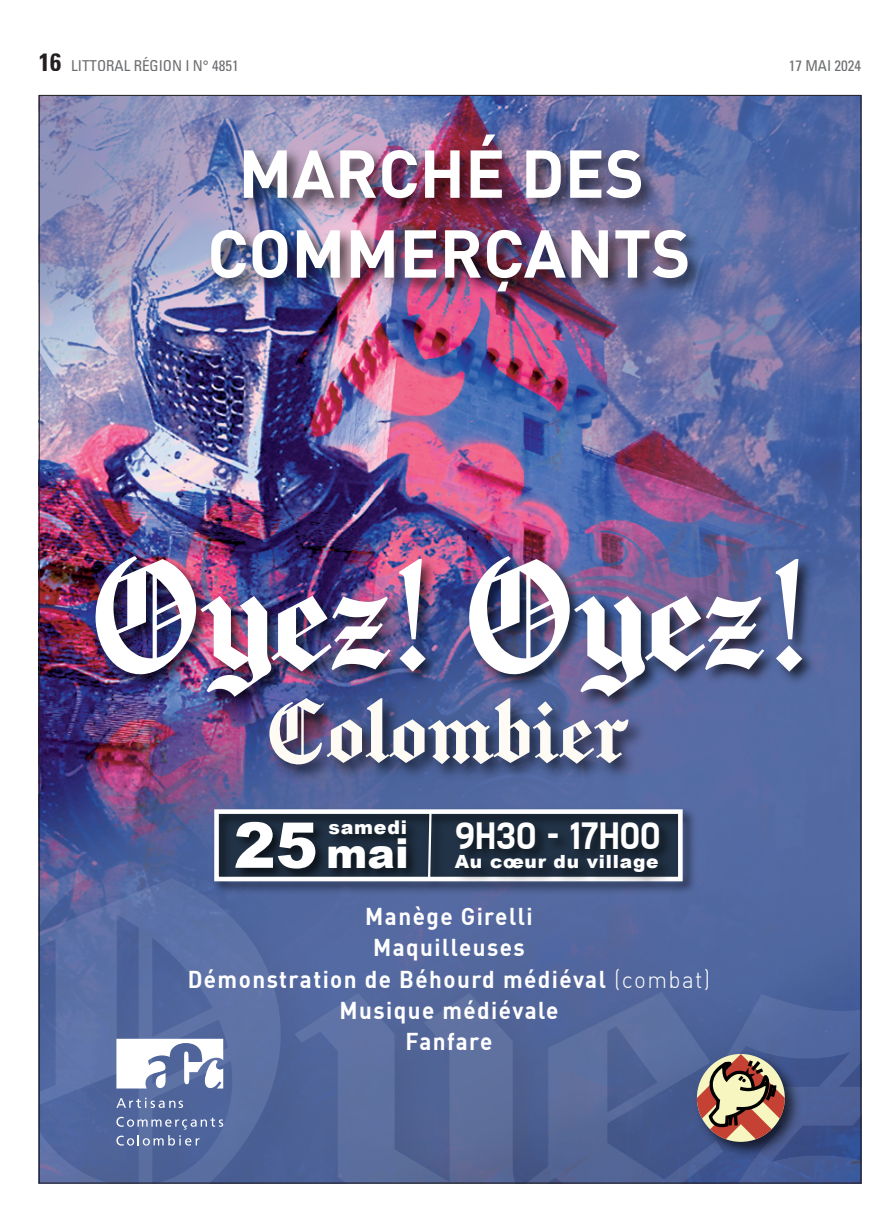
<style>
.page{position:relative;width:886px;height:1223px;background:#fff}
.page>*{position:absolute;margin:0;border:0;box-sizing:border-box;transform-origin:0 0}
.t1{font:145px "Chomsky";letter-spacing:-.03em;color:#fff}
.t2{font:84.38px "Chomsky";letter-spacing:-.015em;color:#fefbf5}
.t3{font:700 66.5px/79.9px "DIN";color:#fff;text-align:center}
.t4{font:900 41.25px "Arial";color:#fff}
.t5{font:32.12px "Freeroad";color:#fff}
.t6{font:700 23.88px/31.1px "DIN";letter-spacing:.065em;color:#fff;text-align:center;scale:.94 1}
.t7{font:900 18.88px "Arial";letter-spacing:.04em;color:#fff}
.t8{font:900 18.25px "Arial";letter-spacing:.04em;color:#fff}
.t9{font:condensed 15px "Univers";color:#6c6d70}
.s1{font-weight:700;font-size:25px;color:#231f20}
.s2{font-size:63.12px}
.s3{font-weight:300}
</style>
<div class="page">
<img style="left:41px;top:97px;width:818px;height:750px">
<img style="left:41px;top:847px;width:818px;height:334px">
<svg style="left:41px;top:868px;width:240px;height:313px;background:#566aa0"></svg>
<svg style="left:295px;top:993px;width:231px;height:188px;background:#56699a"></svg>
<svg style="left:526px;top:991px;width:333px;height:190px;background:#576591"></svg>
<img style="left:199px;top:126px;width:514px;height:188px">
<svg style="left:116px;top:1097px;width:67px;height:10px"></svg>
<svg style="left:116px;top:1116px;width:107px;height:13px"></svg>
<svg style="left:116px;top:1135px;width:84px;height:10px"></svg>
<svg style="left:116px;top:1038px;width:107px;height:50px"></svg>
<img style="left:87px;top:534px;width:736px;height:215px">
<img style="left:260px;top:679px;width:393px;height:124px">
<img style="left:208px;top:803px;width:491px;height:100px">
<div style="left:214px;top:809px;width:469px;height:72px;border:5px solid #fff"></div>
<svg style="left:427px;top:809px;width:6px;height:73px"></svg>
<img style="left:447px;top:844px;width:232px;height:50px">
<p class="t9" style="left:39px;top:56px;width:201px"><span class="s1">16</span> LITTORAL RÉGION I N° 4851</p>
<p class="t9" style="left:789px;top:56px;width:74px">17 MAI 2024</p>
<h3 class="t3" style="left:207px;top:131px;width:485px">MARCHÉ DES<br>COMMERÇANTS</h3>
<h1 class="t1" style="left:93px;top:505px;width:712px">Oyez! Oyez!</h1>
<h2 class="t2" style="left:268px;top:667px;width:363px">Colombier</h2>
<p class="t7" style="left:329px;top:814px;width:80px">samedi</p>
<h3 class="t5" style="left:455px;top:814px;width:207px">9h30 - 17h00</h3>
<p class="t8" style="left:455px;top:848px;width:205px">Au coeur du village</p>
<h3 class="t4" style="left:234px;top:823px;width:177px"><span class="s2">25</span> mai</h3>
<p class="t6" style="left:188px;top:900px;width:557px">Manège Girelli<br>Maquilleuses<br>Démonstration de Béhourd médiéval <span class="s3">(combat)<br></span>Musique médiévale<br>Fanfare</p>
</div>
